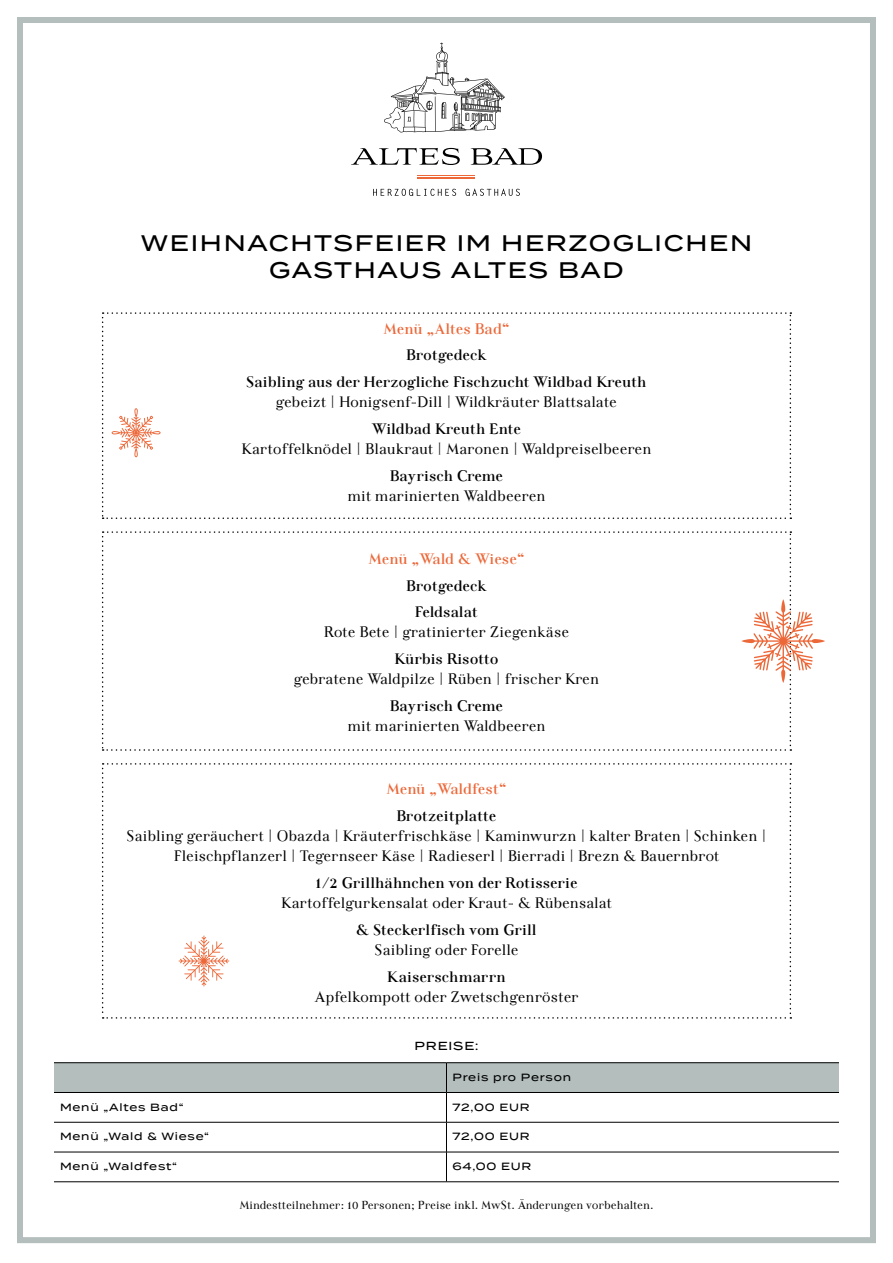
<style>
.page{position:relative;width:893px;height:1263px;background:#fff}
.page>*{position:absolute;margin:0;border:0;box-sizing:border-box;transform-origin:0 0}
.t1{font:500 22.5px/27px "Termina";letter-spacing:.075em;color:#000;text-align:center}
.t2{font:15.75px/20.2px "Felina Serif";color:#000;text-align:center}
.t3{font:700 15.75px/26.7px "Felina Serif";letter-spacing:-.015em;color:#000;text-align:center}
.t4{font:700 15.75px "Felina Serif";letter-spacing:-.02em;color:#ec6839}
.t5{font:15.75px "Felina Serif";letter-spacing:-.02em;color:#000}
.t6{font:12px "Felina Serif";color:#000}
.t7{font:500 11.7px "Termina";letter-spacing:.075em;color:#000}
.t8{font:500 10.5px "Termina";letter-spacing:.075em;color:#000}
</style>
<div class="page">
<div style="left:17px;top:17px;width:859px;height:1226px;border:6px solid #b4bebd"></div>
<svg style="left:373px;top:188px;width:147px;height:8px"></svg>
<hr style="left:418px;top:177px;width:57px;height:1px;background:#ec6839">
<hr style="left:418px;top:175px;width:57px;height:1px;background:#ec6839">
<svg style="left:351px;top:148px;width:109px;height:17px"></svg>
<svg style="left:471px;top:148px;width:71px;height:17px"></svg>
<svg style="left:384px;top:43px;width:121px;height:89px"></svg>
<svg style="left:54px;top:1063px;width:785px;height:59px"></svg>
<hr style="left:446px;top:1122px;width:1px;height:30px;background:#000">
<svg style="left:446px;top:1153px;width:1px;height:28px"></svg>
<hr style="left:54px;top:1062px;width:392px;height:1px;background:#000">
<hr style="left:446px;top:1062px;width:393px;height:1px;background:#000">
<hr style="left:54px;top:1092px;width:392px;height:1px;background:#000">
<hr style="left:446px;top:1092px;width:393px;height:1px;background:#000">
<hr style="left:54px;top:1122px;width:392px;height:1px;background:#000">
<hr style="left:446px;top:1122px;width:393px;height:1px;background:#000">
<hr style="left:54px;top:1152px;width:392px;height:1px;background:#000">
<hr style="left:446px;top:1152px;width:393px;height:1px;background:#000">
<hr style="left:54px;top:1181px;width:392px;height:1px;background:#000">
<hr style="left:446px;top:1181px;width:393px;height:1px;background:#000">
<svg style="left:102px;top:531px;width:723px;height:220px"></svg>
<svg style="left:102px;top:763px;width:689px;height:256px"></svg>
<svg style="left:102px;top:312px;width:689px;height:207px"></svg>
<h1 class="t1" style="left:141px;top:229px;width:613px">WEIHNACHTSFEIER IM HERZOGLICHEN<br>GASTHAUS ALTES BAD</h1>
<p class="t4" style="left:384px;top:319px;width:127px">Menü „Altes Bad“</p>
<p class="t3" style="left:246px;top:341px;width:402px">Brotgedeck<br>Saibling aus der Herzogliche Fischzucht Wildbad Kreuth</p>
<p class="t2" style="left:276px;top:392px;width:343px">gebeizt | Honigsenf-Dill | Wildkräuter Blattsalate</p>
<p class="t3" style="left:372px;top:415px;width:151px">Wildbad Kreuth Ente</p>
<p class="t2" style="left:241px;top:438px;width:411px">Kartoffelknödel | Blaukraut | Maronen | Waldpreiselbeeren</p>
<p class="t3" style="left:390px;top:462px;width:115px">Bayrisch Creme</p>
<p class="t2" style="left:347px;top:485px;width:200px">mit marinierten Waldbeeren</p>
<p class="t4" style="left:369px;top:549px;width:157px">Menü „Wald &amp; Wiese“</p>
<p class="t3" style="left:406px;top:572px;width:82px">Brotgedeck<br>Feldsalat</p>
<p class="t2" style="left:324px;top:622px;width:247px">Rote Bete | gratinierter Ziegenkäse</p>
<p class="t3" style="left:394px;top:645px;width:106px">Kürbis Risotto</p>
<p class="t2" style="left:294px;top:669px;width:307px">gebratene Waldpilze | Rüben | frischer Kren</p>
<p class="t3" style="left:390px;top:692px;width:115px">Bayrisch Creme</p>
<p class="t2" style="left:347px;top:716px;width:200px">mit marinierten Waldbeeren</p>
<p class="t4" style="left:386px;top:779px;width:122px">Menü „Waldfest“</p>
<p class="t3" style="left:396px;top:802px;width:102px">Brotzeitplatte</p>
<p class="t2" style="left:127px;top:825px;width:641px">Saibling geräuchert | Obazda | Kräuterfrischkäse | Kaminwurzn | kalter Braten | Schinken |<br>Fleischpflanzerl | Tegernseer Käse | Radieserl | Bierradi | Brezn &amp; Bauernbrot</p>
<p class="t3" style="left:315px;top:869px;width:264px">1/2 Grillhähnchen von der Rotisserie</p>
<p class="t2" style="left:281px;top:893px;width:333px">Kartoffelgurkensalat oder Kraut- &amp; Rübensalat</p>
<p class="t3" style="left:356px;top:916px;width:182px">&amp; Steckerlfisch vom Grill</p>
<p class="t2" style="left:374px;top:939px;width:145px">Saibling oder Forelle</p>
<p class="t3" style="left:387px;top:963px;width:120px">Kaiserschmarrn</p>
<p class="t5" style="left:315px;top:987px;width:266px">Apfelkompott oder Zwetschgenröster</p>
<p class="t7" style="left:415px;top:1037px;width:65px">PREISE:</p>
<p class="t8" style="left:452px;top:1069px;width:120px">Preis pro Person</p>
<p class="t8" style="left:60px;top:1099px;width:125px">Menü „Altes Bad“</p>
<p class="t8" style="left:452px;top:1099px;width:79px">72,00 EUR</p>
<p class="t8" style="left:60px;top:1129px;width:151px">Menü „Wald &amp; Wiese“</p>
<p class="t8" style="left:452px;top:1129px;width:79px">72,00 EUR</p>
<p class="t8" style="left:60px;top:1159px;width:119px">Menü „Waldfest“</p>
<p class="t8" style="left:452px;top:1159px;width:80px">64,00 EUR</p>
<p class="t6" style="left:239px;top:1198px;width:416px">Mindestteilnehmer: 10 Personen; Preise inkl. MwSt. Änderungen vorbehalten.</p>
</div>
